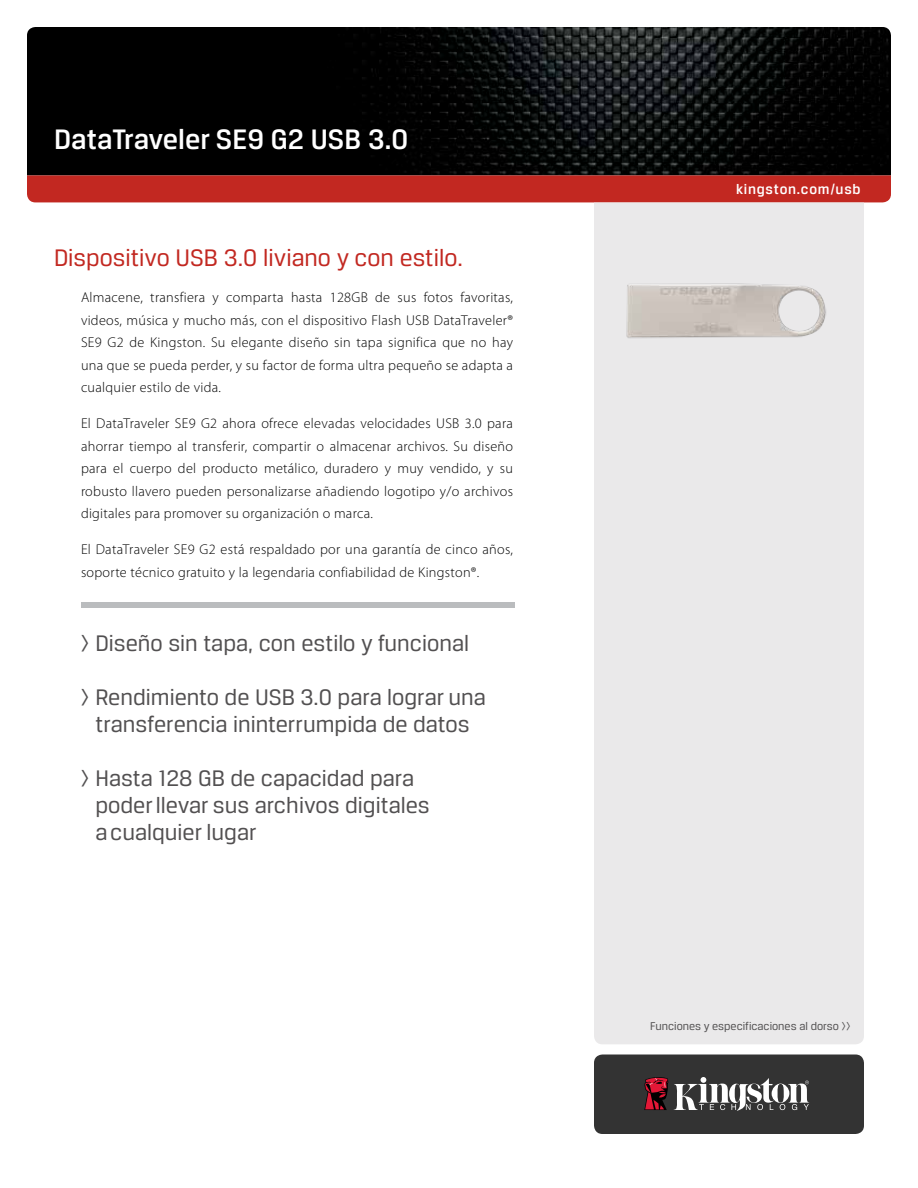
<style>
.page{position:relative;width:918px;height:1188px;background:#fff}
.page>*{position:absolute;margin:0;border:0;box-sizing:border-box;transform-origin:0 0}
.t1{font:500 30px "Breuer Text";color:#fff}
.t2{font:25.5px "Breuer Text";color:#c22821}
.t3{font:24px/27px "Breuer Text";color:#525051;text-align:center}
.t4{font:500 15px "Breuer Text";letter-spacing:.05em;color:#fff}
.t5{font:300 14.25px/22.5px "Myriad Pro";letter-spacing:.02em;color:#000;text-align:justify}
.t6{font:12px "Breuer Text";color:#525051}
</style>
<div class="page">
<img style="left:27px;top:27px;width:864px;height:148px">
<div style="left:27px;top:175px;width:864px;height:27px;background:#c22821"></div>
<div style="left:594px;top:202px;width:270px;height:842px;background:#eae9ea"></div>
<div style="left:594px;top:1054px;width:270px;height:80px;background:#333;border-radius:9px"></div>
<svg style="left:674px;top:1077px;width:135px;height:34px"></svg>
<svg style="left:644px;top:1077px;width:24px;height:33px"></svg>
<div style="left:82px;top:602px;width:433px;height:6px;background:#babcbe"></div>
<img style="left:608px;top:261px;width:229px;height:100px">
<h1 class="t1" style="left:54px;top:122px;width:355px">DataTraveler SE9 G2 USB 3.0</h1>
<h2 class="t2" style="left:54px;top:244px;width:410px">Dispositivo USB 3.0 liviano y con estilo.</h2>
<p class="t5" style="left:81px;top:286px;width:434px">Almacene, transfiera y comparta hasta 128GB de sus fotos favoritas, videos, música y mucho más, con el dispositivo Flash USB DataTraveler® SE9 G2 de Kingston. Su elegante diseño sin tapa significa que no hay una que se pueda perder, y su factor de forma ultra pequeño se adapta a cualquier estilo de vida.</p>
<p class="t5" style="left:81px;top:412px;width:434px">El DataTraveler SE9 G2 ahora ofrece elevadas velocidades USB 3.0 para ahorrar tiempo al transferir, compartir o almacenar archivos. Su diseño para el cuerpo del producto metálico, duradero y muy vendido, y su robusto llavero pueden personalizarse añadiendo logotipo y/o archivos digitales para promover su organización o marca.</p>
<p class="t5" style="left:81px;top:538px;width:434px">El DataTraveler SE9 G2 está respaldado por una garantía de cinco años, soporte técnico gratuito y la legendaria confiabilidad de Kingston®.</p>
<h3 class="t3" style="left:80px;top:630px;width:390px">&gt; Diseño sin tapa, con estilo y funcional</h3>
<h3 class="t3" style="left:80px;top:684px;width:407px">&gt; Rendimiento de USB 3.0 para lograr una transferencia ininterrumpida de datos</h3>
<h3 class="t3" style="left:95px;top:765px;width:336px;text-align:left;text-indent:-15px">&gt; Hasta 128 GB de capacidad para poder llevar sus archivos digitales a cualquier lugar</h3>
<p class="t4" style="left:736px;top:181px;width:126px">kingston.com/usb</p>
<p class="t6" style="left:650px;top:1020px;width:202px">Funciones y especificaciones al dorso &gt;&gt;</p>
</div>
